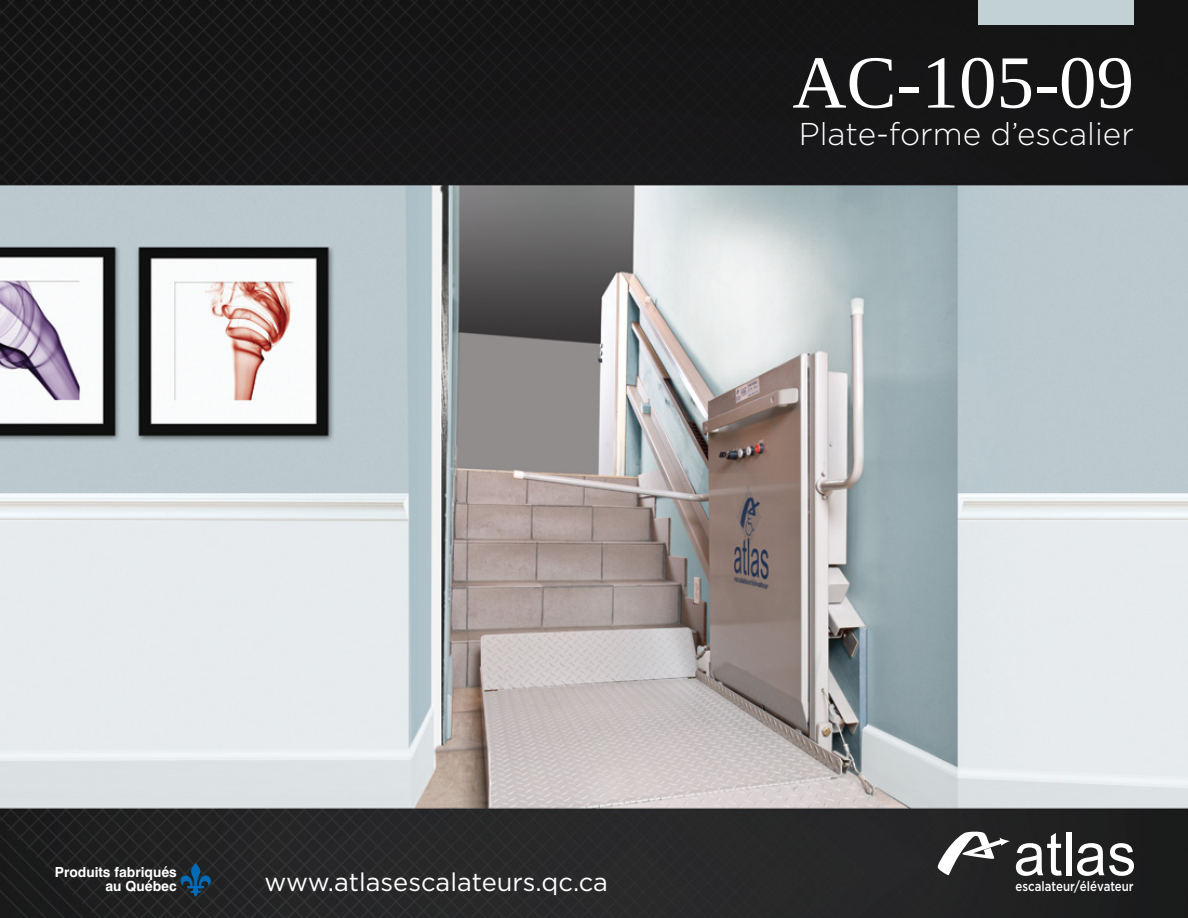
<style>
.page{position:relative;width:1188px;height:918px;background:#fff}
.page>*{position:absolute;margin:0;border:0;box-sizing:border-box;transform-origin:0 0}
.t1{font:75px "Liberation Serif";color:#fff}
.t2{font:300 31.5px "Gotham";color:#fff}
.t3{font:25.5px "Gotham";color:#fff}
.t4{font:700 13.95px/14px "Swiss 721 BT";color:#fff;text-align:right}
.t5{font:500 13.5px "Gotham";color:#fff;scale:.85 1}
</style>
<div class="page">
<img style="left:0;top:0;width:1188px;height:918px">
<svg style="left:179px;top:863px;width:32px;height:34px"></svg>
<div style="left:979px;top:0;width:155px;height:24px;background:#c2d1d3"></div>
<svg style="left:1016px;top:833px;width:46px;height:43px"></svg>
<div style="left:1066px;top:832px;width:5px;height:43px;background:#fff"></div>
<svg style="left:1077px;top:843px;width:57px;height:33px"></svg>
<svg style="left:938px;top:831px;width:72px;height:44px"></svg>
<h1 class="t1" style="left:792px;top:34px;width:343px">AC-105-09</h1>
<p class="t2" style="left:799px;top:117px;width:337px">Plate-forme d’escalier</p>
<p class="t4" style="left:55px;top:865px;width:124px">Produits fabriqués au Québec</p>
<p class="t3" style="left:264px;top:868px;width:345px">www.atlasescalateurs.qc.ca</p>
<p class="t5" style="left:1016px;top:879px;width:140px">escalateur/élévateur</p>
</div>
